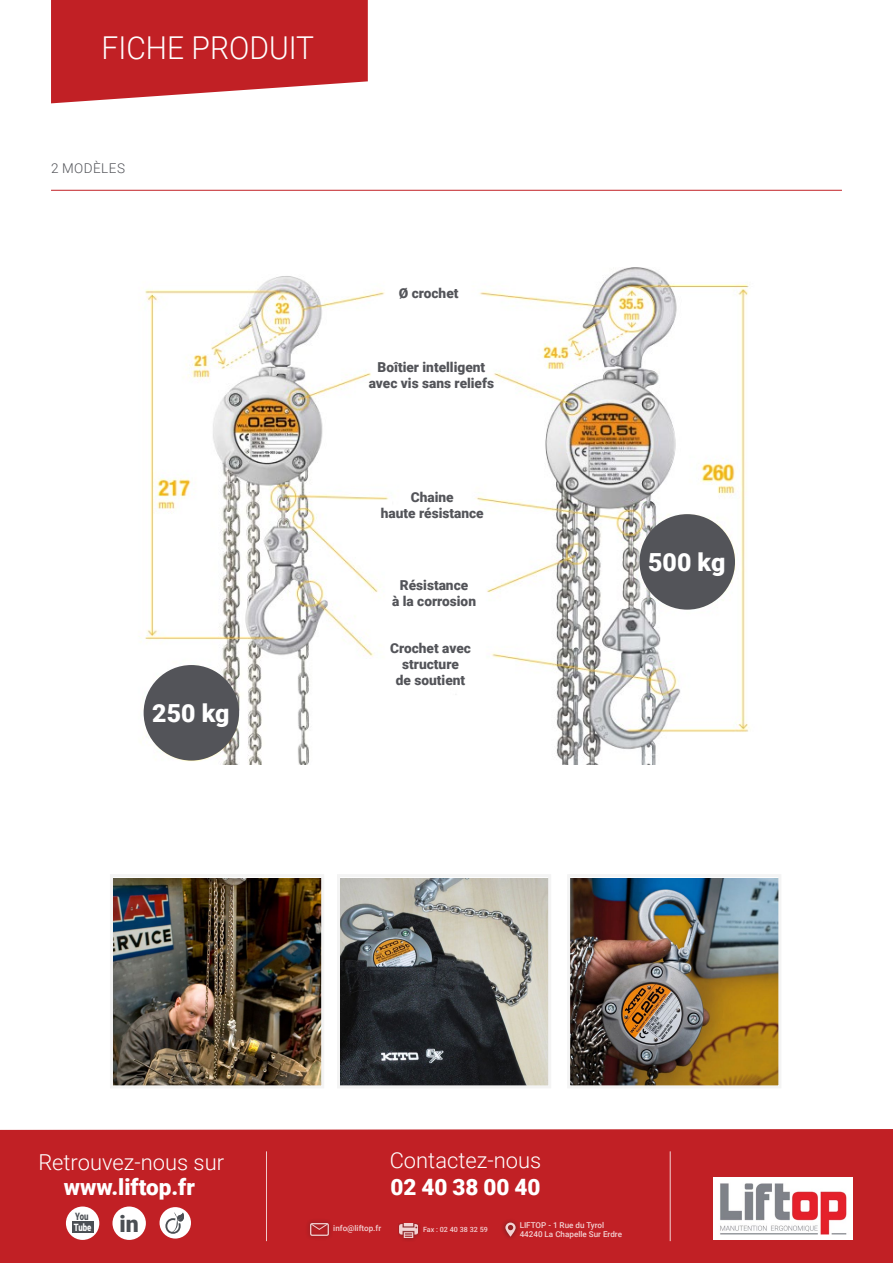
<style>
.page{position:relative;width:893px;height:1263px;background:#fff}
.page>*{position:absolute;margin:0;border:0;box-sizing:border-box;transform-origin:0 0}
.t1{font:45px "Bebas Neue";letter-spacing:.075em;color:#fff}
.t2{font:300 31.5px "Roboto";color:#fff;scale:.95 1}
.texte{font:900 24.9px "Roboto";color:#fff}
.t3{font:900 23.1px "Roboto";color:#4b4f54}
.t4{font:900 22.5px "Roboto";color:#fff}
.t5{font:300 21.9px "Roboto";color:#fff}
.texte-2{font:900 13.65px "Roboto";color:#535459}
.Titres_options{font:300 13.5px "Roboto";letter-spacing:.035em;color:#535459}
.t6{font:900 10.2px "Roboto";color:#fff;scale:.76 1}
.t7{font:900 10.2px "Roboto";color:#4b4f54;scale:.76 1}
.t8{font:500 8.1px/9.8px "Roboto";color:#fff}
.t9{font:500 7.2px "Roboto";color:#fff}
</style>
<div class="page">
<div style="left:0;top:1129px;width:893px;height:134px;background:#c12025"></div>
<svg style="left:51px;top:0;width:317px;height:103px;background:#c7373b"></svg>
<hr style="left:670px;top:1151px;width:1px;height:90px;background:#fff">
<hr style="left:266px;top:1151px;width:1px;height:90px;background:#fff">
<div style="left:399px;top:1223px;width:22px;height:19px;background:#231f20;opacity:.7"></div>
<img style="left:400px;top:1223px;width:17px;height:15px">
<div style="left:305px;top:1218px;width:28px;height:22px;background:#b71f24"></div>
<div style="left:310px;top:1223px;width:19px;height:13px;border:1px solid #fff"></div>
<svg style="left:310px;top:1223px;width:18px;height:7px"></svg>
<div style="left:501px;top:1218px;width:19px;height:22px;background:#231f20;opacity:.7"></div>
<svg style="left:505px;top:1222px;width:11px;height:15px"></svg>
<img style="left:714px;top:1177px;width:139px;height:63px">
<div style="left:66px;top:1206px;width:33px;height:34px;background:#fff;border-radius:50%"></div>
<div style="left:72px;top:1221px;width:22px;height:12px;background:#4b4f54"></div>
<div style="left:112px;top:1206px;width:34px;height:34px;background:#fff;border-radius:50%"></div>
<div style="left:160px;top:1207px;width:31px;height:31px;background:#fff;border-radius:50%"></div>
<svg style="left:165px;top:1212px;width:19px;height:22px"></svg>
<img style="left:139px;top:267px;width:610px;height:498px">
<div style="left:639px;top:514px;width:96px;height:96px;background:#535459;border-radius:50%"></div>
<div style="left:144px;top:665px;width:95px;height:95px;background:#535459;border-radius:50%"></div>
<hr style="left:51px;top:190px;width:791px;height:1px;background:#c12025">
<img style="left:114px;top:878px;width:206px;height:206px">
<div style="left:110px;top:874px;width:214px;height:214px;border:3px solid #f4f4f4"></div>
<img style="left:341px;top:878px;width:206px;height:206px">
<div style="left:337px;top:874px;width:214px;height:214px;border:3px solid #f4f4f4"></div>
<img style="left:571px;top:878px;width:206px;height:206px">
<div style="left:567px;top:874px;width:214px;height:214px;border:3px solid #f4f4f4"></div>
<h2 class="t2" style="left:102px;top:26px;width:225px">FICHE PRODUIT</h2>
<h1 class="t1" style="left:60px;top:31px;width:240px">FICHE PRODUIT</h1>
<p class="Titres_options" style="left:51px;top:159px;width:75px">2 MODÈLES</p>
<p class="texte" style="left:152px;top:696px;width:79px">250 kg</p>
<p class="texte-2" style="left:399px;top:283px;width:61px">Ø crochet</p>
<p class="texte-2" style="left:378px;top:357px;width:109px">Boîtier intelligent</p>
<p class="texte-2" style="left:369px;top:373px;width:127px">avec vis sans reliefs</p>
<p class="texte-2" style="left:411px;top:487px;width:44px">Chaine</p>
<p class="texte-2" style="left:381px;top:503px;width:104px">haute résistance</p>
<p class="texte-2" style="left:400px;top:575px;width:70px">Résistance</p>
<p class="texte-2" style="left:392px;top:591px;width:85px">à la corrosion</p>
<p class="texte-2" style="left:390px;top:638px;width:82px">Crochet avec</p>
<p class="texte-2" style="left:402px;top:654px;width:58px">structure</p>
<p class="texte-2" style="left:396px;top:671px;width:71px">de soutient</p>
<p class="texte" style="left:648px;top:545px;width:79px">500 kg</p>
<h3 class="t5" style="left:38px;top:1146px;width:187px">Retrouvez-nous sur</h3>
<h3 class="t5" style="left:390px;top:1144px;width:153px">Contactez-nous</h3>
<h3 class="t4" style="left:64px;top:1171px;width:133px">www.liftop.fr</h3>
<h3 class="t4" style="left:391px;top:1171px;width:151px">02 40 38 00 40</h3>
<p class="t7" style="left:75px;top:1209px;width:19px">You</p>
<p class="t6" style="left:74px;top:1220px;width:25px">Tube</p>
<h3 class="t3" style="left:120px;top:1207px;width:21px">in</h3>
<p class="t8" style="left:333px;top:1223px;width:49px">info@liftop.fr</p>
<p class="t9" style="left:423px;top:1224px;width:66px">Fax : 02 40 38 32 59</p>
<p class="t8" style="left:520px;top:1219px;width:104px">LIFTOP - 1 Rue du Tyrol<br>44240 La Chapelle Sur Erdre</p>
</div>
